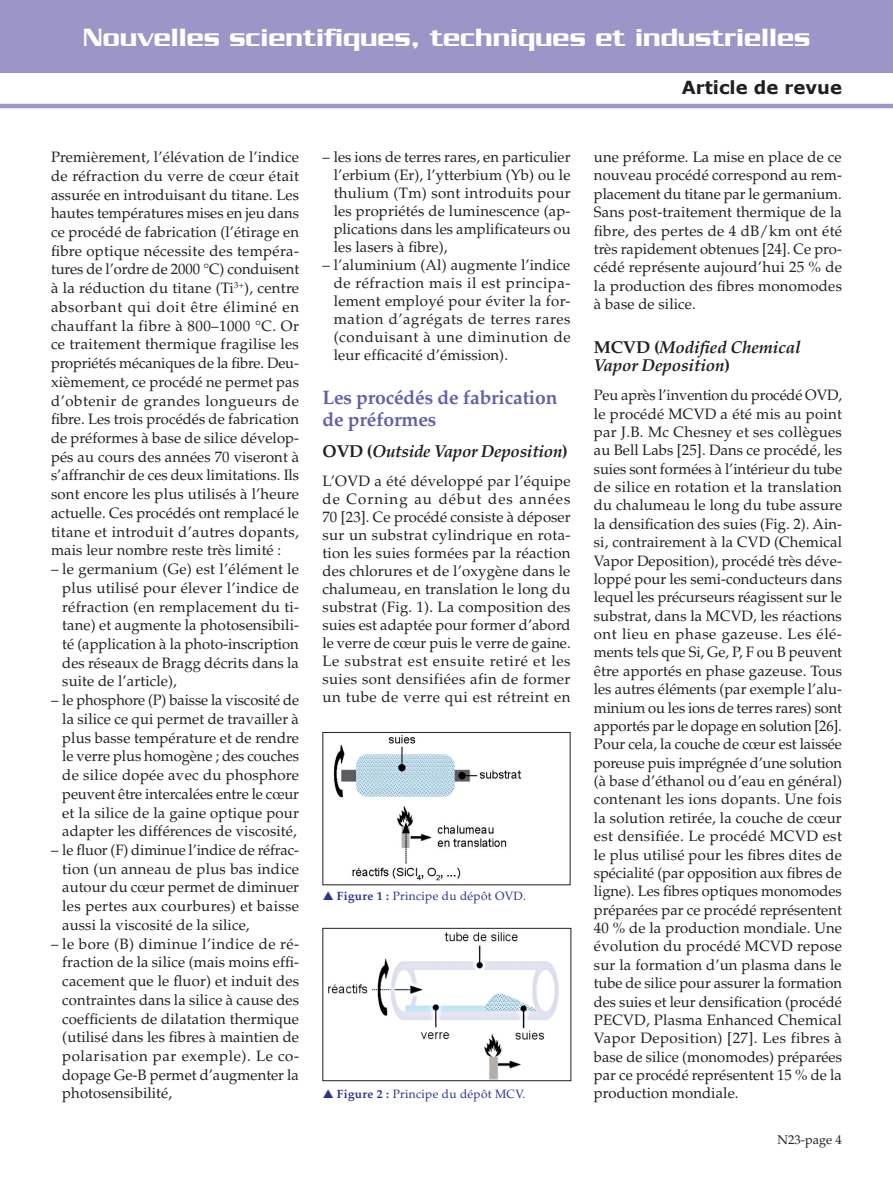
<style>
.page{position:relative;width:893px;height:1191px;background:#fff}
.page>*{position:absolute;margin:0;border:0;box-sizing:border-box;transform-origin:0 0}
.t1{font:500 27px "Serpentine";color:#fff}
.Inter_1-2L_3L{font:700 19.5px/22.5px "Palatino";letter-spacing:-.01em;color:#6261a8}
.t2{font:700 18px "Verdana";color:#231f20}
.Inter_2_noir{font:italic 700 17.25px/18.3px "Palatino";letter-spacing:-.01em;color:#231f20}
.Texte_courant{font:15px/18.8px "Palatino";letter-spacing:.005em;color:#231f20;text-align:justify}
.t3{font:12.75px "Palatino";color:#231f20}
.t4{font:12px "Palatino";letter-spacing:.025em;color:#2c3390}
.s1{font-style:normal}
.s2{font-weight:700}
</style>
<div class="page">
<div style="left:0;top:0;width:893px;height:73px;background:#9b96c7"></div>
<hr style="left:0;top:104px;width:893px;height:4px;background:#9b96c7">
<img style="left:333px;top:735px;width:189px;height:146px">
<div style="left:322px;top:732px;width:248px;height:153px;border:1px solid #231f20"></div>
<img style="left:328px;top:932px;width:231px;height:147px">
<div style="left:322px;top:928px;width:249px;height:153px;border:1px solid #231f20"></div>
<h1 class="t1" style="left:83px;top:23px;width:729px">Nouvelles scientifiques, techniques et industrielles</h1>
<p class="Texte_courant" style="left:51px;top:148px;width:250px">Premièrement, l’élévation de l’indice de réfraction du verre de cœur était assurée en introduisant du titane. Les hautes températures mises en jeu dans ce procédé de fabrication (l’étirage en fibre optique nécessite des tempéra&shy;tures de l’ordre de 2000 °C) conduisent à la réduction du titane (Ti<sup>3+</sup>), centre absorbant qui doit être éliminé en chauffant la fibre à 800–1000 °C. Or ce traitement thermique fragilise les propriétés mécaniques de la fibre. Deu&shy;xièmement, ce procédé ne permet pas d’obtenir de grandes longueurs de fibre. Les trois procédés de fabrication de préformes à base de silice dévelop&shy;pés au cours des années 70 viseront à s’affranchir de ces deux limitations. Ils sont encore les plus utilisés à l’heure actuelle. Ces procédés ont remplacé le titane et introduit d’autres dopants, mais leur nombre reste très limité :</p>
<p class="Texte_courant" style="left:62px;top:560px;width:238px;text-indent:-11px">– le germanium (Ge) est l’élément le plus utilisé pour élever l’indice de réfraction (en remplacement du ti&shy;tane) et augmente la photosensibili&shy;té (application à la photo-inscription des réseaux de Bragg décrits dans la suite de l’article),</p>
<p class="Texte_courant" style="left:62px;top:691px;width:238px;text-indent:-11px">– le phosphore (P) baisse la viscosité de la silice ce qui permet de travailler à plus basse température et de rendre le verre plus homogène ; des couches de silice dopée avec du phosphore peuvent être intercalées entre le cœur et la silice de la gaine optique pour adapter les différences de viscosité,</p>
<p class="Texte_courant" style="left:62px;top:840px;width:238px;text-indent:-11px">– le fluor (F) diminue l’indice de réfrac&shy;tion (un anneau de plus bas indice autour du cœur permet de diminuer les pertes aux courbures) et baisse aussi la viscosité de la silice,</p>
<p class="Texte_courant" style="left:62px;top:934px;width:238px;text-indent:-11px">– le bore (B) diminue l’indice de ré&shy;fraction de la silice (mais moins effi&shy;cacement que le fluor) et induit des contraintes dans la silice à cause des coefficients de dilatation thermique (utilisé dans les fibres à maintien de polarisation par exemple). Le co&shy;dopage Ge-B permet d’augmenter la photosensibilité,</p>
<p class="Texte_courant" style="left:334px;top:148px;width:238px;line-height:18px;text-indent:-11px">– les ions de terres rares, en particulier l’erbium (Er), l’ytterbium (Yb) ou le thulium (Tm) sont introduits pour les propriétés de luminescence (ap&shy;plications dans les amplificateurs ou les lasers à fibre),</p>
<p class="Texte_courant" style="left:334px;top:256px;width:238px;line-height:18px;text-indent:-11px">– l’aluminium (Al) augmente l’indice de réfraction mais il est principa&shy;lement employé pour éviter la for&shy;mation d’agrégats de terres rares (conduisant à une diminution de leur efficacité d’émission).</p>
<p class="Inter_1-2L_3L" style="left:322px;top:386px;width:236px">Les procédés de fabrication de préformes</p>
<p class="Inter_2_noir" style="left:322px;top:442px;width:247px"><span class="s1">OVD (</span>Outside Vapor Deposition<span class="s1">)</span></p>
<p class="Texte_courant" style="left:322px;top:472px;width:250px;line-height:18px">L’OVD a été développé par l’équipe de Corning au début des années 70 [23]. Ce procédé consiste à déposer sur un substrat cylindrique en rota&shy;tion les suies formées par la réaction des chlorures et de l’oxygène dans le chalumeau, en translation le long du substrat (Fig. 1). La composition des suies est adaptée pour former d’abord le verre de cœur puis le verre de gaine.<br>Le substrat est ensuite retiré et les suies sont densifiées afin de former un tube de verre qui est rétreint en</p>
<p class="t4" style="left:335px;top:889px;width:193px"><span class="s2">S Figure 1 :</span> Principe du dépôt OVD.</p>
<p class="t4" style="left:335px;top:1087px;width:192px"><span class="s2">S Figure 2 :</span> Principe du dépôt MCV.</p>
<p class="t2" style="left:682px;top:76px;width:162px">Article de revue</p>
<p class="Texte_courant" style="left:594px;top:148px;width:250px;line-height:18.3px">une préforme. La mise en place de ce nouveau procédé correspond au rem&shy;placement du titane par le germanium.<br>Sans post-traitement thermique de la fibre, des pertes de 4 dB/km ont été très rapidement obtenues [24]. Ce pro&shy;cédé représente aujourd’hui 25 % de la production des fibres monomodes à base de silice.</p>
<p class="Inter_2_noir" style="left:594px;top:338px;width:208px"><span class="s1">MCVD (</span>Modified Chemical<br>Vapor Deposition<span class="s1">)</span></p>
<p class="Texte_courant" style="left:594px;top:386px;width:250px;line-height:18.3px">Peu après l’invention du procédé OVD, le procédé MCVD a été mis au point par J.B. Mc Chesney et ses collègues au Bell Labs [25]. Dans ce procédé, les suies sont formées à l’intérieur du tube de silice en rotation et la translation du chalumeau le long du tube assure la densification des suies (Fig. 2). Ain&shy;si, contrairement à la CVD (Chemical Vapor Deposition), procédé très déve&shy;loppé pour les semi-conducteurs dans lequel les précurseurs réagissent sur le substrat, dans la MCVD, les réactions ont lieu en phase gazeuse. Les élé&shy;ments tels que Si, Ge, P, F ou B peuvent être apportés en phase gazeuse. Tous les autres éléments (par exemple l’alu&shy;minium ou les ions de terres rares) sont apportés par le dopage en solution [26].<br>Pour cela, la couche de cœur est laissée poreuse puis imprégnée d’une solution (à base d’éthanol ou d’eau en général) contenant les ions dopants. Une fois la solution retirée, la couche de cœur est densifiée. Le procédé MCVD est le plus utilisé pour les fibres dites de spécialité (par opposition aux fibres de ligne). Les fibres optiques monomodes préparées par ce procédé représentent 40 % de la production mondiale. Une évolution du procédé MCVD repose sur la formation d’un plasma dans le tube de silice pour assurer la formation des suies et leur densification (procédé PECVD, Plasma Enhanced Chemical Vapor Deposition) [27]. Les fibres à base de silice (monomodes) préparées par ce procédé représentent 15 % de la production mondiale.</p>
<p class="t3" style="left:778px;top:1132px;width:66px">n23-page 4</p>
</div>
